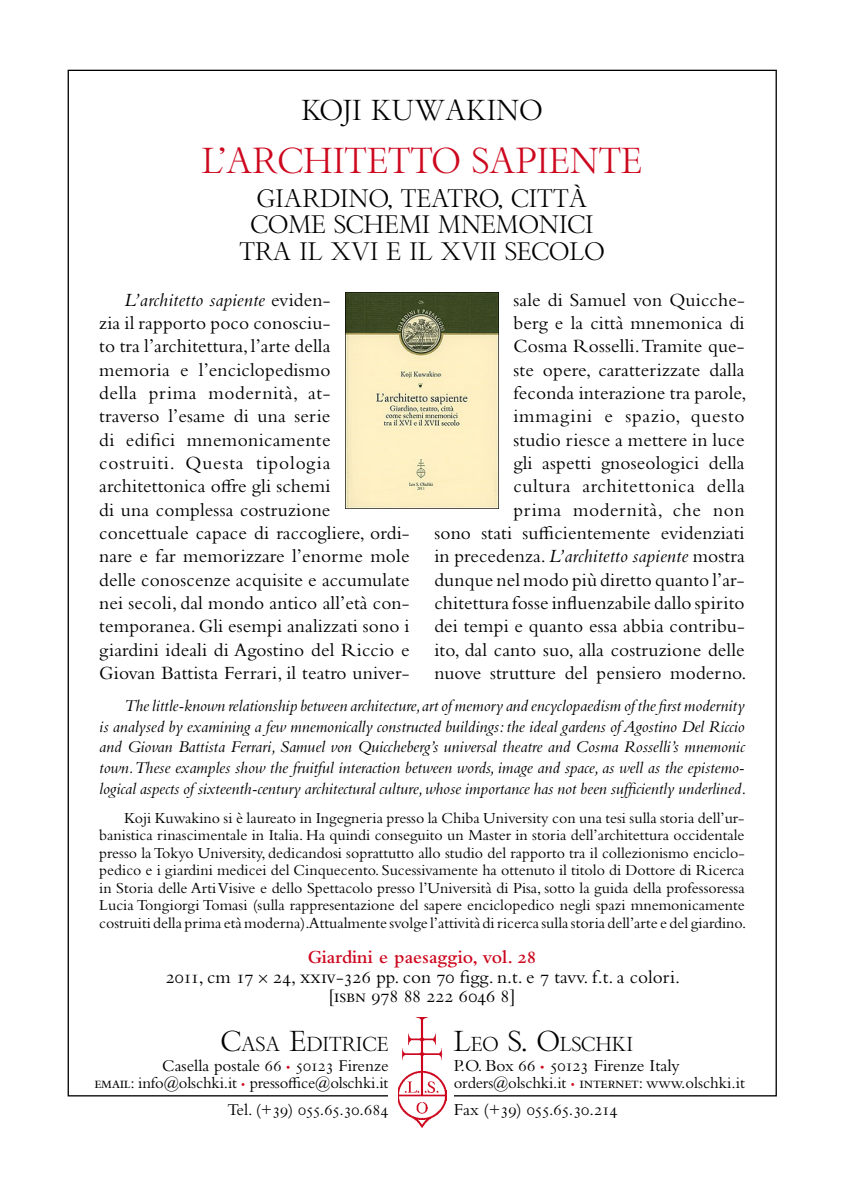
<style>
.page{position:relative;width:844px;height:1191px;background:#fff}
.page>*{position:absolute;margin:0;border:0;box-sizing:border-box;transform-origin:0 0}
.t1{font:35px "Bembo Titling MT Std";color:#cd071e}
.t2{font:28px "Bembo Titling MT Std";color:#000}
.t3{font:24.5px/26.2px "Bembo Titling MT Std";color:#000;text-align:center}
.t4{font:19.6px "Bembo Titling MT Std";color:#000}
.t5{font:19.43px/23.3px "Bembo Std";letter-spacing:.01em;color:#000}
.t6{font:19.25px/19.2px "Bembo Std";color:#000;text-align:center}
.t7{font:17.5px "Bembo Std";color:#000}
.t8{font:17.5px "Bembo Std";letter-spacing:-.02em;color:#000}
.t9{font:italic 17.15px/20.7px "Bembo Std";color:#000;text-align:justify}
.t10{font:17.15px "Bembo Std";color:#000}
.t11{font:17.15px "Bembo Std";letter-spacing:-.025em;color:#000}
.t12{font:16.62px "Bembo Std";letter-spacing:-.01em;color:#000}
.t13{font:15.92px/17.5px "Bembo Std";color:#000;text-align:justify}
.s1{font-style:italic}
.s2{font-weight:600;color:#cd071e}
.s3{font-family:"Bembo Cost"}
.s4{font-size:28px}
.s5{font-size:11.9px;color:#cd071e}
.s6{font-size:11.38px;color:#cd071e}
.s7{font-size:12.25px;color:#cd071e}
</style>
<div class="page">
<img style="left:398px;top:1017px;width:48px;height:110px">
<img style="left:345px;top:293px;width:153px;height:215px">
<h2 class="t2" style="left:301px;top:93px;width:242px">KOJI KUWAKINO</h2>
<h1 class="t1" style="left:202px;top:140px;width:441px">L’ARCHITETTO SAPIENTE</h1>
<p class="t3" style="left:239px;top:185px;width:366px">GIARDINO, TEATRO, CITTÀ<br>COME SCHEMI MNEMONICI<br>TRA IL XVI E IL XVII SECOLO</p>
<p class="t5" style="left:99px;top:288px;width:312px;text-indent:25px"><span class="s1">L’architetto sapiente</span> eviden-<br>zia il rapporto poco conosciu-<br>to tra l’architettura, l’arte della<br>memoria e l’enciclopedismo<br>della prima modernità, at-<br>traverso l’esame di una serie<br>di edifici mnemonicamente costruiti. Questa tipologia architettonica offre gli schemi<br>di una complessa costruzione concettuale capace di raccogliere, ordi&shy;nare e far memorizzare l’enorme mole delle conoscenze acquisite e accumulate nei secoli, dal mondo antico all’età con&shy;temporanea. Gli esempi analizzati sono i giardini ideali di Agostino del Riccio e Giovan Battista Ferrari, il teatro univer-</p>
<p class="t5" style="left:434px;top:288px;width:314px;text-align:right">sale di Samuel von Quicche-<br>berg e la città mnemonica di<br>Cosma Rosselli. Tramite que-<br>ste opere, caratterizzate dalla<br>feconda interazione tra parole, immagini e spazio, questo<br>studio riesce a mettere in luce<br>gli aspetti gnoseologici della<br>cultura architettonica della<br>prima modernità, che non<br>sono stati sufficientemente evidenziati in precedenza. <span class="s1">L’architetto sapiente</span> mostra dunque nel modo più diretto quanto l’ar&shy;chitettura fosse influenzabile dallo spirito dei tempi e quanto essa abbia contribu&shy;ito, dal canto suo, alla costruzione delle nuove strutture del pensiero moderno.</p>
<p class="t9" style="left:99px;top:695px;width:648px;text-indent:25px">The little-known relationship between architecture, art of memory and encyclopaedism of the first modernity is analysed by examining a few mnemonically constructed buildings: the ideal gardens of Agostino Del Riccio and Giovan Battista Ferrari, Samuel von Quiccheberg’s universal theatre and Cosma Rosselli’s mnemonic town. These examples show the fruitful interaction between words, image and space, as well as the epistemo&shy;logical aspects of sixteenth-century architectural culture, whose importance has not been sufficiently underlined.</p>
<p class="t13" style="left:99px;top:809px;width:648px;text-indent:25px">Koji Kuwakino si è laureato in Ingegneria presso la Chiba University con una tesi sulla storia dell’ur&shy;banistica rinascimentale in Italia. Ha quindi conseguito un Master in storia dell’architettura occidentale presso la Tokyo University, dedicandosi soprattutto allo studio del rapporto tra il collezionismo enciclo&shy;pedico e i giardini medicei del Cinquecento. Sucessivamente ha ottenuto il titolo di Dottore di Ricerca in Storia delle Arti Visive e dello Spettacolo presso l’Università di Pisa, sotto la guida della professoressa Lucia Tongiorgi Tomasi (sulla rappresentazione del sapere enciclopedico negli spazi mnemonicamente costruiti della prima età moderna).Attualmente svolge l’attività di ricerca sulla storia dell’arte e del giardino.</p>
<p class="t6" style="left:166px;top:947px;width:515px"><span class="s2">Giardini e paesaggio, vol. 28<br></span>2011, cm 17 <span class="s3">¥</span> 24, xxiv-326 pp. con 70 figg. n.t. e 7 tavv. f.t. a colori. [isbn 978 88 222 6046 8]</p>
<p class="t4" style="left:221px;top:1031px;width:169px"><span class="s4">C</span>ASA <span class="s4">E</span>DITRICE</p>
<p class="t10" style="left:162px;top:1055px;width:228px">Casella postale 66 <span class="s5">•</span> 50123 Firenze</p>
<p class="t12" style="left:94px;top:1073px;width:295px">email: info@olschki.it <span class="s6">•</span> pressoffice@olschki.it</p>
<p class="t11" style="left:227px;top:1099px;width:162px">Tel. (+39) 055.65.30.684</p>
<p class="t4" style="left:453px;top:1031px;width:181px"><span class="s4">L</span>EO <span class="s4">S. O</span>LSCHKI</p>
<p class="t7" style="left:453px;top:1054px;width:227px">P.O. Box 66 <span class="s7">•</span> 50123 Firenze Italy</p>
<p class="t12" style="left:453px;top:1073px;width:293px">orders@olschki.it <span class="s6">•</span> internet: www.olschki.it</p>
<p class="t8" style="left:453px;top:1098px;width:165px">Fax (+39) 055.65.30.214</p>
</div>
